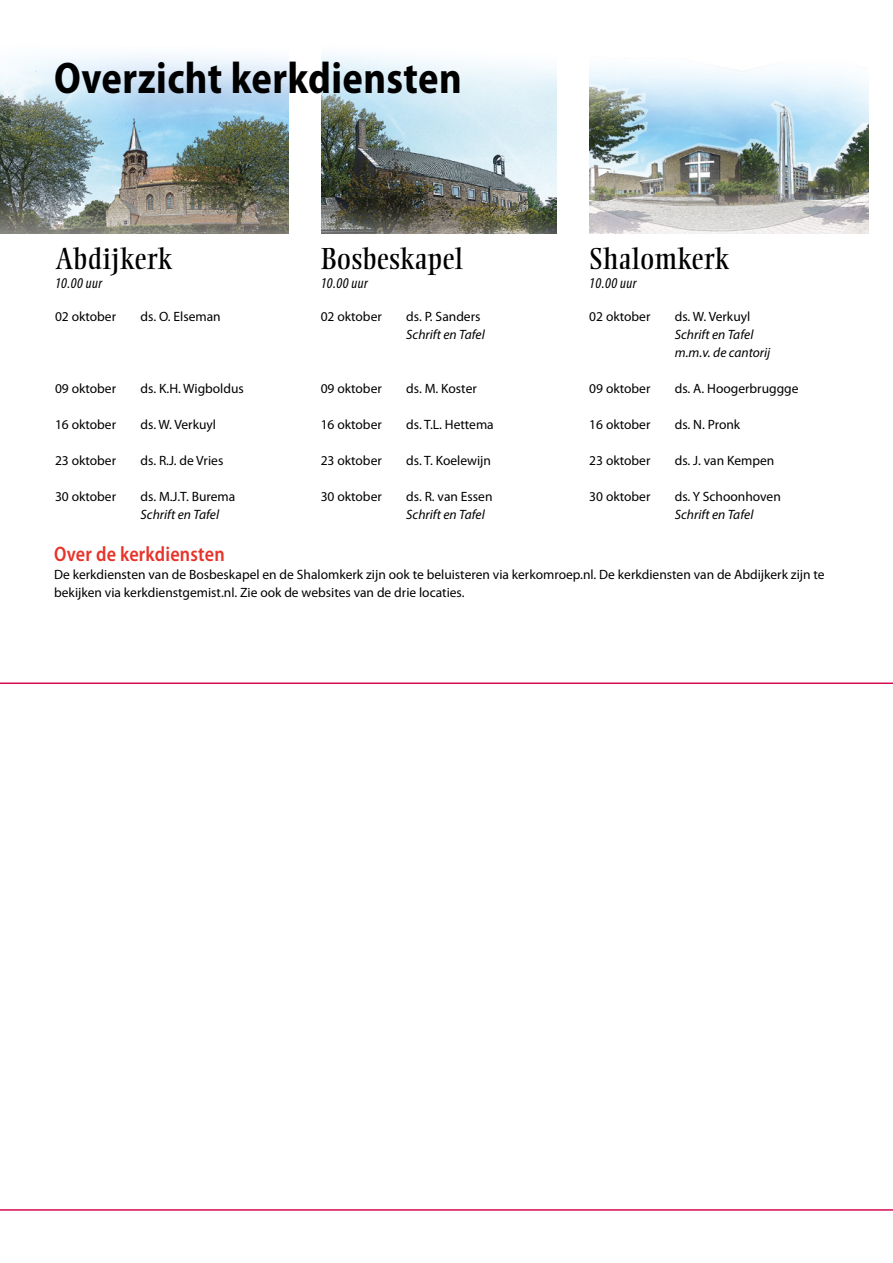
<style>
.page{position:relative;width:893px;height:1263px;background:#fff}
.page>*{position:absolute;margin:0;border:0;box-sizing:border-box;transform-origin:0 0}
.t1{font:700 semi-condensed 44.55px "Myriad Pro";letter-spacing:.01em;color:#000;scale:.93 1}
.t2{font:30px "Ellington";letter-spacing:.02em;color:#000;scale:.93 1}
.t3{font:600 semi-condensed 21px "Myriad Pro";letter-spacing:.01em;color:#e7332a;scale:.93 1}
.t4{font:italic condensed 15px "Myriad Pro";letter-spacing:.03em;color:#000}
.t5{font:13.5px/18px "Myriad Pro";color:#000}
.t6{font:italic 13.5px/18px "Myriad Pro";color:#000}
</style>
<div class="page">
<img style="left:589px;top:66px;width:279px;height:168px">
<img style="left:0;top:55px;width:288px;height:179px">
<img style="left:322px;top:54px;width:234px;height:180px">
<svg style="left:0;top:682px;width:893px;height:529px"></svg>
<h1 class="t1" style="left:54px;top:53px;width:440px">Overzicht kerkdiensten</h1>
<h2 class="t2" style="left:55px;top:241px;width:127px">Abdijkerk</h2>
<p class="t4" style="left:55px;top:274px;width:49px">10.00 uur</p>
<p class="t5" style="left:55px;top:307px;width:63px">02 oktober</p>
<p class="t5" style="left:141px;top:307px;width:82px">ds. O. Elseman</p>
<p class="t5" style="left:55px;top:379px;width:63px">09 oktober</p>
<p class="t5" style="left:141px;top:379px;width:105px">ds. K.H. Wigboldus</p>
<p class="t5" style="left:55px;top:415px;width:63px">16 oktober</p>
<p class="t5" style="left:141px;top:415px;width:77px">ds. W. Verkuyl</p>
<p class="t5" style="left:55px;top:451px;width:63px">23 oktober</p>
<p class="t5" style="left:141px;top:451px;width:84px">ds. R.J. de Vries</p>
<p class="t5" style="left:55px;top:487px;width:63px">30 oktober</p>
<p class="t5" style="left:141px;top:487px;width:96px">ds. M.J.T. Burema</p>
<p class="t6" style="left:141px;top:505px;width:80px">Schrift en Tafel</p>
<h2 class="t2" style="left:321px;top:241px;width:154px">Bosbeskapel</h2>
<p class="t4" style="left:321px;top:274px;width:49px">10.00 uur</p>
<p class="t5" style="left:321px;top:307px;width:63px">02 oktober</p>
<p class="t5" style="left:406px;top:307px;width:76px">ds. P. Sanders</p>
<p class="t6" style="left:406px;top:325px;width:80px">Schrift en Tafel</p>
<p class="t5" style="left:321px;top:379px;width:63px">09 oktober</p>
<p class="t5" style="left:406px;top:379px;width:72px">ds. M. Koster</p>
<p class="t5" style="left:321px;top:415px;width:63px">16 oktober</p>
<p class="t5" style="left:406px;top:415px;width:89px">ds. T.L. Hettema</p>
<p class="t5" style="left:321px;top:451px;width:63px">23 oktober</p>
<p class="t5" style="left:406px;top:451px;width:86px">ds. T. Koelewijn</p>
<p class="t5" style="left:321px;top:487px;width:63px">30 oktober</p>
<p class="t5" style="left:406px;top:487px;width:88px">ds. R. van Essen</p>
<p class="t6" style="left:406px;top:505px;width:80px">Schrift en Tafel</p>
<h2 class="t2" style="left:589px;top:241px;width:151px">Shalomkerk</h2>
<p class="t4" style="left:589px;top:274px;width:49px">10.00 uur</p>
<p class="t5" style="left:589px;top:307px;width:63px">02 oktober</p>
<p class="t5" style="left:675px;top:307px;width:77px">ds. W. Verkuyl</p>
<p class="t6" style="left:675px;top:325px;width:97px">Schrift en Tafel m.m.v. de cantorij</p>
<p class="t5" style="left:589px;top:379px;width:63px">09 oktober</p>
<p class="t5" style="left:675px;top:379px;width:125px">ds. A. Hoogerbruggge</p>
<p class="t5" style="left:589px;top:415px;width:63px">16 oktober</p>
<p class="t5" style="left:675px;top:415px;width:67px">ds. N. Pronk</p>
<p class="t5" style="left:589px;top:451px;width:63px">23 oktober</p>
<p class="t5" style="left:675px;top:451px;width:101px">ds. J. van Kempen</p>
<p class="t5" style="left:589px;top:487px;width:63px">30 oktober</p>
<p class="t5" style="left:675px;top:487px;width:108px">ds. Y Schoonhoven</p>
<p class="t6" style="left:675px;top:505px;width:80px">Schrift en Tafel</p>
<h3 class="t3" style="left:54px;top:542px;width:185px">Over de kerkdiensten</h3>
<p class="t5" style="left:54px;top:565px;width:772px">De kerkdiensten van de Bosbeskapel en de Shalomkerk zijn ook te beluisteren via kerkomroep.nl. De kerkdiensten van de Abdijkerk zijn te bekijken via kerkdienstgemist.nl. Zie ook de websites van de drie locaties.</p>
</div>
